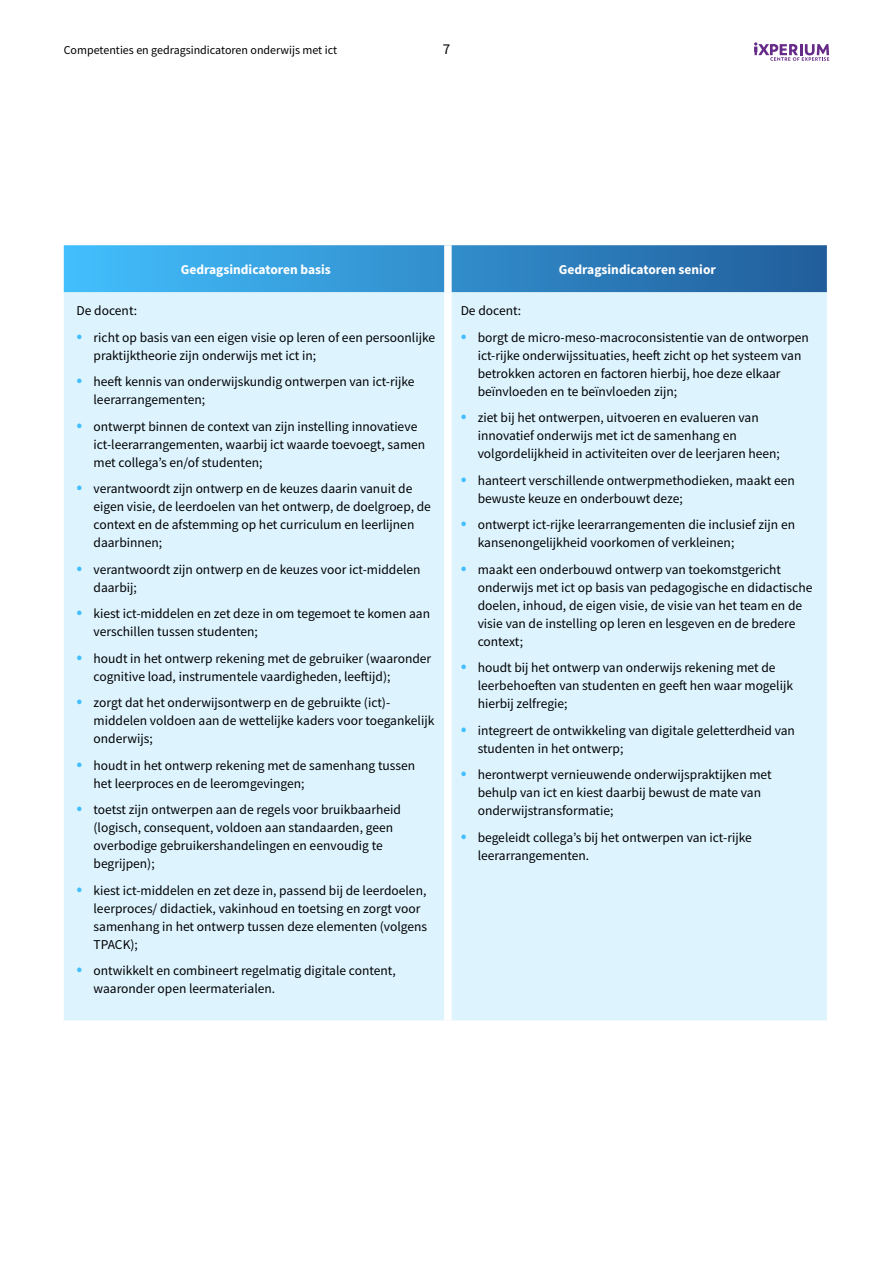
<style>
.page{position:relative;width:893px;height:1263px;background:#fff}
.page>*{position:absolute;margin:0;border:0;box-sizing:border-box;transform-origin:0 0}
.t1{font:15px "Source Sans Pro";color:#000}
.t2{font:13.5px/18px "Source Sans Pro";color:#000}
.t3{font:700 13.5px "Source Sans Pro";color:#fff}
.t4{font:12px "Source Sans Pro";color:#000}
.s1{font-size:19.5px;color:#43bffd}
</style>
<div class="page">
<svg style="left:754px;top:42px;width:75px;height:19px"></svg>
<svg style="left:64px;top:245px;width:763px;height:47px;background:#338ecc"></svg>
<div style="left:64px;top:292px;width:763px;height:728px;background:#ddf4ff"></div>
<div style="left:444px;top:292px;width:8px;height:728px;background:#fff"></div>
<div style="left:444px;top:245px;width:8px;height:47px;background:#fff"></div>
<p class="t4" style="left:64px;top:42px;width:275px">Competenties en gedragsindicatoren onderwijs met ict</p>
<p class="t1" style="left:443px;top:40px;width:9px">7</p>
<p class="t3" style="left:181px;top:260px;width:152px">Gedragsindicatoren basis</p>
<p class="t3" style="left:559px;top:260px;width:158px">Gedragsindicatoren senior</p>
<p class="t2" style="left:77px;top:302px;width:62px">De docent:</p>
<p class="t2" style="left:94px;top:328px;width:343px;text-indent:-17px"><span class="s1">•</span> richt op basis van een eigen visie op leren of een persoonlijke praktijktheorie zijn onderwijs met ict in;</p>
<p class="t2" style="left:94px;top:373px;width:323px;text-indent:-17px"><span class="s1">•</span> heeft kennis van onderwijskundig ontwerpen van ict-rijke leerarrangementen;</p>
<p class="t2" style="left:94px;top:417px;width:333px;text-indent:-17px"><span class="s1">•</span> ontwerpt binnen de context van zijn instelling innovatieve ict-leerarrangementen, waarbij ict waarde toevoegt, samen met collega’s en/of studenten;</p>
<p class="t2" style="left:94px;top:480px;width:339px;text-indent:-17px"><span class="s1">•</span> verantwoordt zijn ontwerp en de keuzes daarin vanuit de eigen visie, de leerdoelen van het ontwerp, de doelgroep, de context en de afstemming op het curriculum en leerlijnen daarbinnen;</p>
<p class="t2" style="left:94px;top:560px;width:329px;text-indent:-17px"><span class="s1">•</span> verantwoordt zijn ontwerp en de keuzes voor ict-middelen daarbij;</p>
<p class="t2" style="left:94px;top:605px;width:338px;text-indent:-17px"><span class="s1">•</span> kiest ict-middelen en zet deze in om tegemoet te komen aan verschillen tussen studenten;</p>
<p class="t2" style="left:94px;top:649px;width:339px;text-indent:-17px"><span class="s1">•</span> houdt in het ontwerp rekening met de gebruiker (waaronder cognitive load, instrumentele vaardigheden, leeftijd);</p>
<p class="t2" style="left:94px;top:694px;width:342px;text-indent:-17px"><span class="s1">•</span> zorgt dat het onderwijsontwerp en de gebruikte (ict)- middelen voldoen aan de wettelijke kaders voor toegankelijk onderwijs;</p>
<p class="t2" style="left:94px;top:756px;width:323px;text-indent:-17px"><span class="s1">•</span> houdt in het ontwerp rekening met de samenhang tussen het leerproces en de leeromgevingen;</p>
<p class="t2" style="left:94px;top:801px;width:309px;text-indent:-17px"><span class="s1">•</span> toetst zijn ontwerpen aan de regels voor bruikbaarheid (logisch, consequent, voldoen aan standaarden, geen overbodige gebruikershandelingen en eenvoudig te begrijpen);</p>
<p class="t2" style="left:94px;top:881px;width:335px;text-indent:-17px"><span class="s1">•</span> kiest ict-middelen en zet deze in, passend bij de leerdoelen, leerproces/ didactiek, vakinhoud en toetsing en zorgt voor samenhang in het ontwerp tussen deze elementen (volgens TPACK);</p>
<p class="t2" style="left:94px;top:962px;width:304px;text-indent:-17px"><span class="s1">•</span> ontwikkelt en combineert regelmatig digitale content, waaronder open leermaterialen.</p>
<p class="t2" style="left:461px;top:302px;width:62px">De docent:</p>
<p class="t2" style="left:478px;top:328px;width:333px;text-indent:-17px"><span class="s1">•</span> borgt de micro-meso-macroconsistentie van de ontworpen ict-rijke onderwijssituaties, heeft zicht op het systeem van betrokken actoren en factoren hierbij, hoe deze elkaar beïnvloeden en te beïnvloeden zijn;</p>
<p class="t2" style="left:478px;top:409px;width:304px;text-indent:-17px"><span class="s1">•</span> ziet bij het ontwerpen, uitvoeren en evalueren van innovatief onderwijs met ict de samenhang en volgordelijkheid in activiteiten over de leerjaren heen;</p>
<p class="t2" style="left:478px;top:471px;width:319px;text-indent:-17px"><span class="s1">•</span> hanteert verschillende ontwerpmethodieken, maakt een bewuste keuze en onderbouwt deze;</p>
<p class="t2" style="left:478px;top:516px;width:319px;text-indent:-17px"><span class="s1">•</span> ontwerpt ict-rijke leerarrangementen die inclusief zijn en kansenongelijkheid voorkomen of verkleinen;</p>
<p class="t2" style="left:478px;top:560px;width:336px;text-indent:-17px"><span class="s1">•</span> maakt een onderbouwd ontwerp van toekomstgericht onderwijs met ict op basis van pedagogische en didactische doelen, inhoud, de eigen visie, de visie van het team en de visie van de instelling op leren en lesgeven en de bredere context;</p>
<p class="t2" style="left:478px;top:659px;width:317px;text-indent:-17px"><span class="s1">•</span> houdt bij het ontwerp van onderwijs rekening met de leerbehoeften van studenten en geeft hen waar mogelijk hierbij zelfregie;</p>
<p class="t2" style="left:478px;top:721px;width:319px;text-indent:-17px"><span class="s1">•</span> integreert de ontwikkeling van digitale geletterdheid van studenten in het ontwerp;</p>
<p class="t2" style="left:478px;top:766px;width:296px;text-indent:-17px"><span class="s1">•</span> herontwerpt vernieuwende onderwijspraktijken met behulp van ict en kiest daarbij bewust de mate van onderwijstransformatie;</p>
<p class="t2" style="left:478px;top:828px;width:276px;text-indent:-17px"><span class="s1">•</span> begeleidt collega’s bij het ontwerpen van ict-rijke leerarrangementen.</p>
</div>
